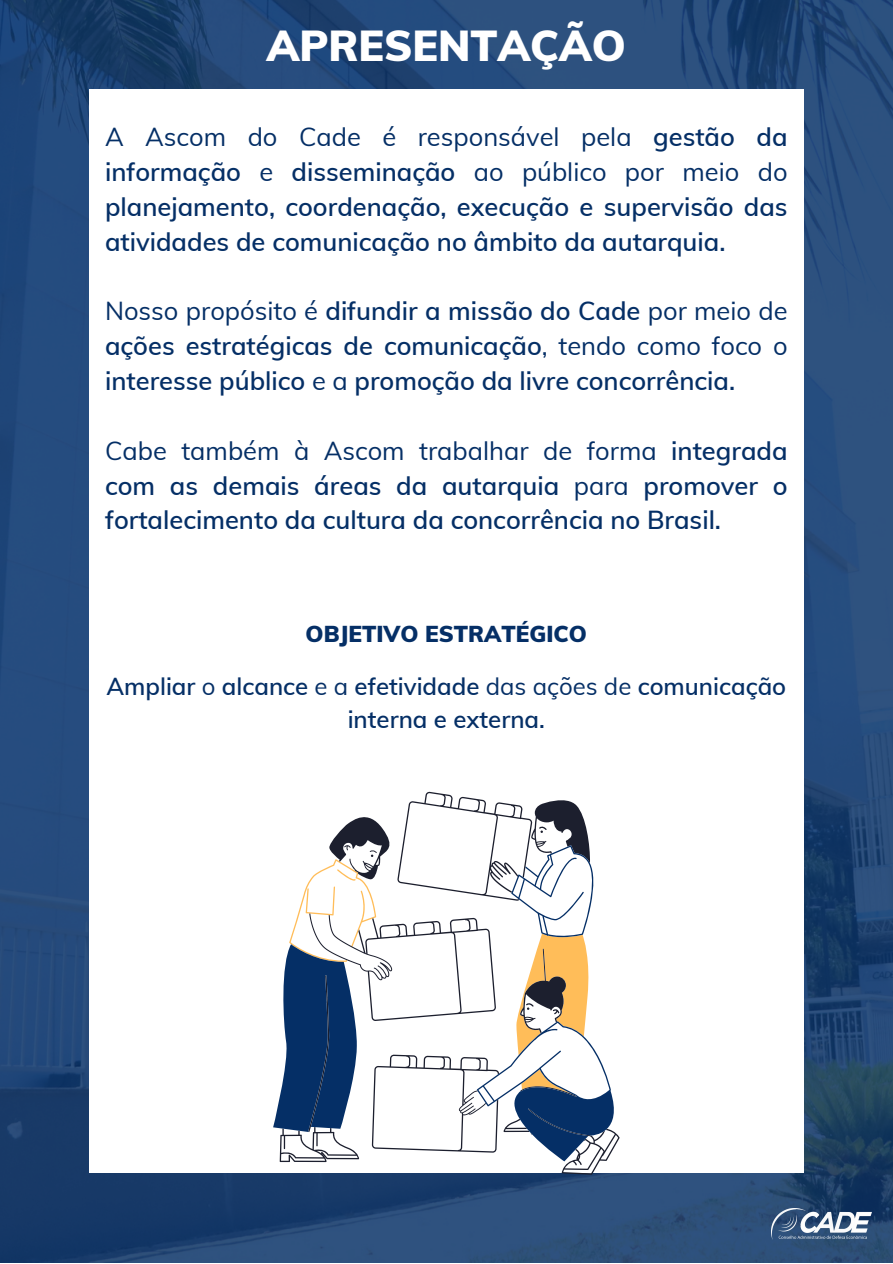
<style>
.page{position:relative;width:893px;height:1264px;background:#fff}
.page>*{position:absolute;margin:0;border:0;box-sizing:border-box;transform-origin:0 0}
.t1{font:900 42.3px "Muli";color:#fff}
.t2{font:600 25.5px/34.8px "Muli";color:#052f66;text-align:justify}
.t3{font:600 24px/32.5px "Muli";color:#052f66;text-align:center}
.t4{font:900 22.5px "Muli";color:#052f66}
.s1{font-weight:400}
</style>
<div class="page">
<img style="left:0;top:0;width:892px;height:1262px">
<img style="left:771px;top:1208px;width:100px;height:31px">
<div style="left:89px;top:89px;width:714px;height:1084px;background:#fff"></div>
<svg style="left:280px;top:791px;width:339px;height:383px"></svg>
<svg style="left:273px;top:845px;width:344px;height:316px"></svg>
<p class="t1" style="left:267px;top:18px;width:360px">APRESENTAÇÃO</p>
<p class="t2" style="left:105px;top:119px;width:684px"><span class="s1">A Ascom do Cade é responsável pela</span> gestão da informação <span class="s1">e</span> disseminação <span class="s1">ao público por meio do </span>planejamento, coordenação, execução e supervisão das atividades de comunicação no âmbito da autarquia.</p>
<p class="t2" style="left:105px;top:293px;width:684px"><span class="s1">Nosso propósito é</span> difundir a missão do Cade <span class="s1">por meio de </span>ações estratégicas de comunicação<span class="s1">, tendo como foco o </span>interesse público <span class="s1">e a</span> promoção da livre concorrência.</p>
<p class="t2" style="left:105px;top:432px;width:684px"><span class="s1">Cabe também à Ascom trabalhar de forma</span> integrada com as demais áreas da autarquia <span class="s1">para</span> promover o fortalecimento da cultura da concorrência no Brasil.</p>
<p class="t4" style="left:305px;top:619px;width:283px">OBJETIVO ESTRATÉGICO</p>
<p class="t3" style="left:106px;top:669px;width:681px">Ampliar <span class="s1">o</span> alcance <span class="s1">e a</span> efetividade <span class="s1">das ações de</span> comunicação interna e externa.</p>
</div>
